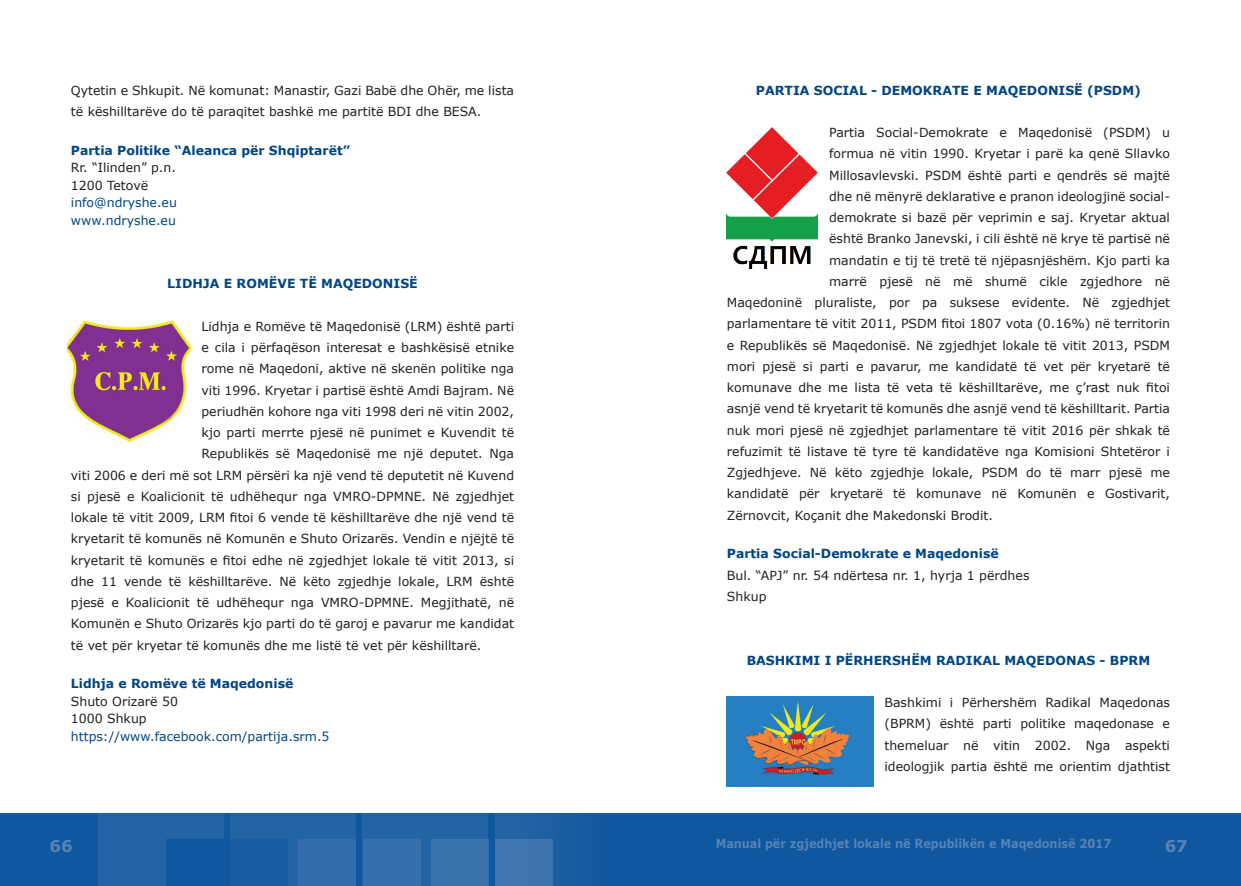
<style>
.page{position:relative;width:1241px;height:886px;background:#fff}
.page>*{position:absolute;margin:0;border:0;box-sizing:border-box;transform-origin:0 0}
.t1{font:700 16.25px "Verdana";color:#5483b7}
.t2{font:12.5px/21.2px "Verdana";color:#231f20}
.t3{font:700 12.5px "Verdana";color:#004684}
.t4{font:12.5px/17.5px "Verdana";color:#004684}
.t5{font:700 12.38px "Verdana";color:#5483b7;scale:.91 1}
</style>
<div class="page">
<div style="left:620px;top:813px;width:620px;height:73px;background:#0f579e"></div>
<div style="left:0;top:813px;width:620px;height:73px;background:#0f579e"></div>
<div style="left:98px;top:813px;width:125px;height:73px;background:#2364a5"></div>
<div style="left:230px;top:813px;width:126px;height:73px;background:#2364a5"></div>
<div style="left:363px;top:813px;width:125px;height:73px;background:#2364a5"></div>
<div style="left:495px;top:813px;width:125px;height:73px;background:#175ca1"></div>
<div style="left:230px;top:839px;width:58px;height:47px;background:#185ca1"></div>
<div style="left:166px;top:839px;width:58px;height:47px;background:#0f579e"></div>
<div style="left:298px;top:839px;width:58px;height:47px;background:#316daa"></div>
<div style="left:431px;top:839px;width:57px;height:47px;background:#3b73ad"></div>
<div style="left:495px;top:839px;width:58px;height:47px;background:#3f76af"></div>
<div style="left:363px;top:839px;width:57px;height:47px;background:#3670ac"></div>
<img style="left:67px;top:321px;width:123px;height:122px">
<img style="left:726px;top:127px;width:91px;height:141px">
<img style="left:726px;top:696px;width:147px;height:90px">
<p class="t2" style="left:71px;top:79px;width:444px">Qytetin e Shkupit. Në komunat: Manastir, Gazi Babë dhe Ohër, me lista të këshilltarëve do të paraqitet bashkë me partitë BDI dhe BESA.</p>
<p class="t3" style="left:71px;top:141px;width:281px">Partia Politike “Aleanca për Shqiptarët”</p>
<p class="t2" style="left:71px;top:159px;width:106px;line-height:17.5px">Rr. “Ilinden” p.n.<br>1200 Tetovë</p>
<p class="t4" style="left:71px;top:194px;width:108px">info@ndryshe.eu www.ndryshe.eu</p>
<p class="t3" style="left:167px;top:275px;width:10px">LIDHJA</p>
<p class="t3" style="left:224px;top:275px;width:120px">E ROMËVE TË MAQEDONISË</p>
<p class="t2" style="left:201px;top:316px;width:314px">Lidhja e Romëve të Maqedonisë (LRM) është parti</p>
<p class="t2" style="left:201px;top:337px;width:314px">e cila i përfaqëson interesat e bashkësisë etnike</p>
<p class="t2" style="left:201px;top:358px;width:314px">rome në Maqedoni, aktive në skenën politike nga</p>
<p class="t2" style="left:201px;top:379px;width:314px">viti 1996. Kryetar i partisë është Amdi Bajram. Në</p>
<p class="t2" style="left:201px;top:401px;width:314px">periudhën kohore nga viti 1998 deri në vitin 2002,</p>
<p class="t2" style="left:201px;top:422px;width:314px">kjo parti merrte pjesë në punimet e Kuvendit të</p>
<p class="t2" style="left:201px;top:443px;width:314px">Republikës së Maqedonisë me një deputet. Nga</p>
<p class="t2" style="left:71px;top:464px;width:444px">viti 2006 e deri më sot LRM përsëri ka një vend të deputetit në Kuvend</p>
<p class="t2" style="left:71px;top:486px;width:444px">si pjesë e Koalicionit të udhëhequr nga VMRO-DPMNE. Në zgjedhjet</p>
<p class="t2" style="left:71px;top:507px;width:444px">lokale të vitit 2009, LRM fitoi 6 vende të këshilltarëve dhe një vend të</p>
<p class="t2" style="left:71px;top:528px;width:444px">kryetarit të komunës në Komunën e Shuto Orizarës. Vendin e njëjtë të</p>
<p class="t2" style="left:71px;top:549px;width:444px">kryetarit të komunës e fitoi edhe në zgjedhjet lokale të vitit 2013, si</p>
<p class="t2" style="left:71px;top:571px;width:444px">dhe 11 vende të këshilltarëve. Në këto zgjedhje lokale, LRM është</p>
<p class="t2" style="left:71px;top:592px;width:444px">pjesë e Koalicionit të udhëhequr nga VMRO-DPMNE. Megjithatë, në</p>
<p class="t2" style="left:71px;top:613px;width:444px">Komunën e Shuto Orizarës kjo parti do të garoj e pavarur me kandidat</p>
<p class="t2" style="left:71px;top:634px;width:412px">të vet për kryetar të komunës dhe me listë të vet për këshilltarë.</p>
<p class="t3" style="left:71px;top:675px;width:224px">Lidhja e Romëve të Maqedonisë</p>
<p class="t2" style="left:71px;top:692px;width:109px;line-height:17.5px">Shuto Orizarë 50<br>1000 Shkup</p>
<p class="t4" style="left:71px;top:727px;width:260px">https://www.facebook.com/partija.srm.5</p>
<p class="t3" style="left:755px;top:81px;width:20px">PARTIA</p>
<p class="t3" style="left:813px;top:81px;width:38px">SOCIAL</p>
<p class="t3" style="left:871px;top:81px;width:52px">- DEMOKRATE</p>
<p class="t3" style="left:973px;top:81px;width:35px">E MAQEDONISË</p>
<p class="t3" style="left:1086px;top:81px;width:55px">(PSDM)</p>
<p class="t2" style="left:829px;top:122px;width:342px">Partia Social-Demokrate e Maqedonisë (PSDM) u</p>
<p class="t2" style="left:829px;top:143px;width:342px">formua në vitin 1990. Kryetar i parë ka qenë Sllavko</p>
<p class="t2" style="left:829px;top:164px;width:342px">Millosavlevski. PSDM është parti e qendrës së majtë</p>
<p class="t2" style="left:829px;top:186px;width:342px">dhe në mënyrë deklarative e pranon ideologjinë social-</p>
<p class="t2" style="left:829px;top:207px;width:342px">demokrate si bazë për veprimin e saj. Kryetar aktual</p>
<p class="t2" style="left:829px;top:228px;width:342px">është Branko Janevski, i cili është në krye të partisë në</p>
<p class="t2" style="left:829px;top:249px;width:342px">mandatin e tij të tretë të njëpasnjëshëm. Kjo parti ka</p>
<p class="t2" style="left:829px;top:271px;width:342px">marrë pjesë në më shumë cikle zgjedhore në</p>
<p class="t2" style="left:726px;top:292px;width:444px">Maqedoninë pluraliste, por pa suksese evidente. Në zgjedhjet</p>
<p class="t2" style="left:726px;top:313px;width:444px">parlamentare të vitit 2011, PSDM fitoi 1807 vota (0.16%) në territorin</p>
<p class="t2" style="left:726px;top:334px;width:444px">e Republikës së Maqedonisë. Në zgjedhjet lokale të vitit 2013, PSDM</p>
<p class="t2" style="left:726px;top:356px;width:444px">mori pjesë si parti e pavarur, me kandidatë të vet për kryetarë të</p>
<p class="t2" style="left:726px;top:377px;width:444px">komunave dhe me lista të veta të këshilltarëve, me ç’rast nuk fitoi</p>
<p class="t2" style="left:726px;top:398px;width:444px">asnjë vend të kryetarit të komunës dhe asnjë vend të këshilltarit. Partia</p>
<p class="t2" style="left:726px;top:419px;width:444px">nuk mori pjesë në zgjedhjet parlamentare të vitit 2016 për shkak të</p>
<p class="t2" style="left:726px;top:441px;width:444px">refuzimit të listave të tyre të kandidatëve nga Komisioni Shtetëror i</p>
<p class="t2" style="left:726px;top:462px;width:444px">Zgjedhjeve. Në këto zgjedhje lokale, PSDM do të marr pjesë me</p>
<p class="t2" style="left:726px;top:483px;width:444px">kandidatë për kryetarë të komunave në Komunën e Gostivarit,</p>
<p class="t2" style="left:726px;top:504px;width:267px">Zërnovcit, Koçanit dhe Makedonski Brodit.</p>
<p class="t3" style="left:726px;top:545px;width:273px">Partia Social-Demokrate e Maqedonisë</p>
<p class="t2" style="left:726px;top:564px;width:304px">Bul. “APJ” nr. 54 ndërtesa nr. 1, hyrja 1 përdhes<br>Shkup</p>
<p class="t3" style="left:746px;top:651px;width:20px">BASHKI</p>
<p class="t3" style="left:801px;top:651px;width:54px">MI I PËRHERSHË</p>
<p class="t3" style="left:919px;top:651px;width:27px">M RADIKAL</p>
<p class="t3" style="left:1004px;top:651px;width:23px">MAQEDONAS</p>
<p class="t3" style="left:1099px;top:651px;width:52px">- BPRM</p>
<p class="t2" style="left:884px;top:692px;width:287px;text-align:justify">Bashkimi i Përhershëm Radikal Maqedonas (BPRM) është parti politike maqedonase e themeluar në vitin 2002. Nga aspekti ideologjik partia është me orientim djathtist</p>
<h1 class="t1" style="left:50px;top:834px;width:25px">66</h1>
<p class="t5" style="left:715px;top:835px;width:436px">Manual për zgjedhjet lokale në Republikën e Maqedonisë 2017</p>
<h1 class="t1" style="left:1164px;top:834px;width:25px">67</h1>
</div>
